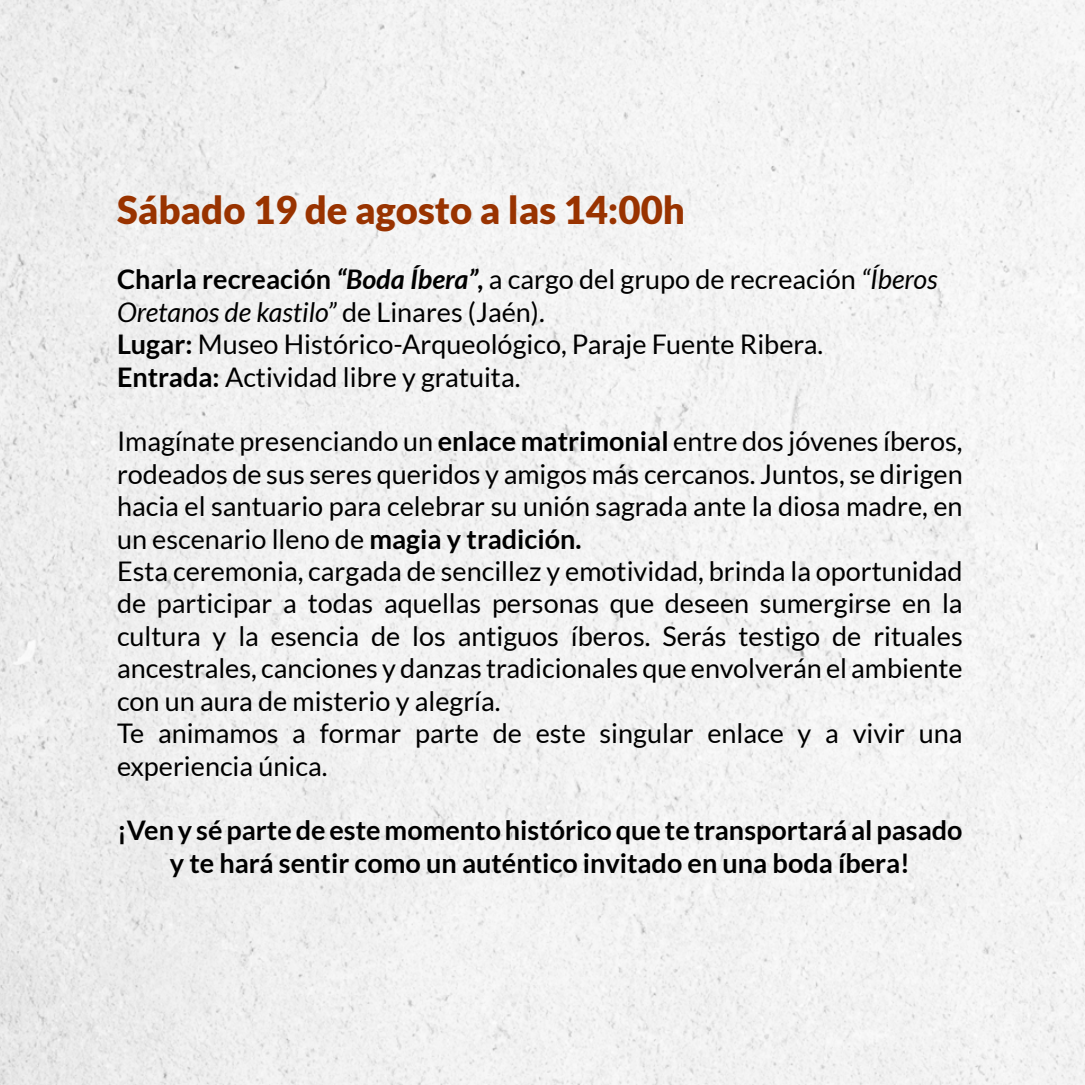
<style>
.page{position:relative;width:1085px;height:1085px;background:#fff}
.page>*{position:absolute;margin:0;border:0;box-sizing:border-box;transform-origin:0 0}
.t1{font:900 38.25px "Lato";color:#930}
.t2{font:27px/32.4px "Lato";color:#000}
.t3{font:700 27px/32.4px "Lato";color:#000;text-align:center}
.s1{font-weight:700}
.s2{font-weight:700;font-style:italic}
.s3{font-style:italic}
</style>
<div class="page">
<img style="left:0;top:0;width:1084px;height:1084px">
<h1 class="t1" style="left:117px;top:188px;width:569px">Sábado 19 de agosto a las 14:00h</h1>
<p class="t2" style="left:117px;top:263px;width:821px"><span class="s1">Charla recreación</span> <span class="s2">“Boda Íbera”,</span> a cargo del grupo de recreación <span class="s3">“Íberos Oretanos de kastilo”</span> de Linares (Jaén).<br><span class="s1">Lugar:</span> Museo Histórico-Arqueológico, Paraje Fuente Ribera.<br><span class="s1">Entrada:</span> Actividad libre y gratuita.</p>
<p class="t2" style="left:117px;top:425px;width:847px">Imagínate presenciando un <span class="s1">enlace matrimonial</span> entre dos jóvenes íberos, rodeados de sus seres queridos y amigos más cercanos. Juntos, se dirigen hacia el santuario para celebrar su unión sagrada ante la diosa madre, en un escenario lleno de <span class="s1">magia y tradición.<br></span>Esta ceremonia, cargada de sencillez y emotividad, brinda la oportunidad de participar a todas aquellas personas que deseen sumergirse en la cultura y la esencia de los antiguos íberos. Serás testigo de rituales ancestrales, canciones y danzas tradicionales que envolverán el ambiente con un aura de misterio y alegría.<br>Te animamos a formar parte de este singular enlace y a vivir una experiencia única.</p>
<p class="t3" style="left:117px;top:813px;width:847px">¡Ven y sé parte de este momento histórico que te transportará al pasado y te hará sentir como un auténtico invitado en una boda íbera!</p>
</div>
